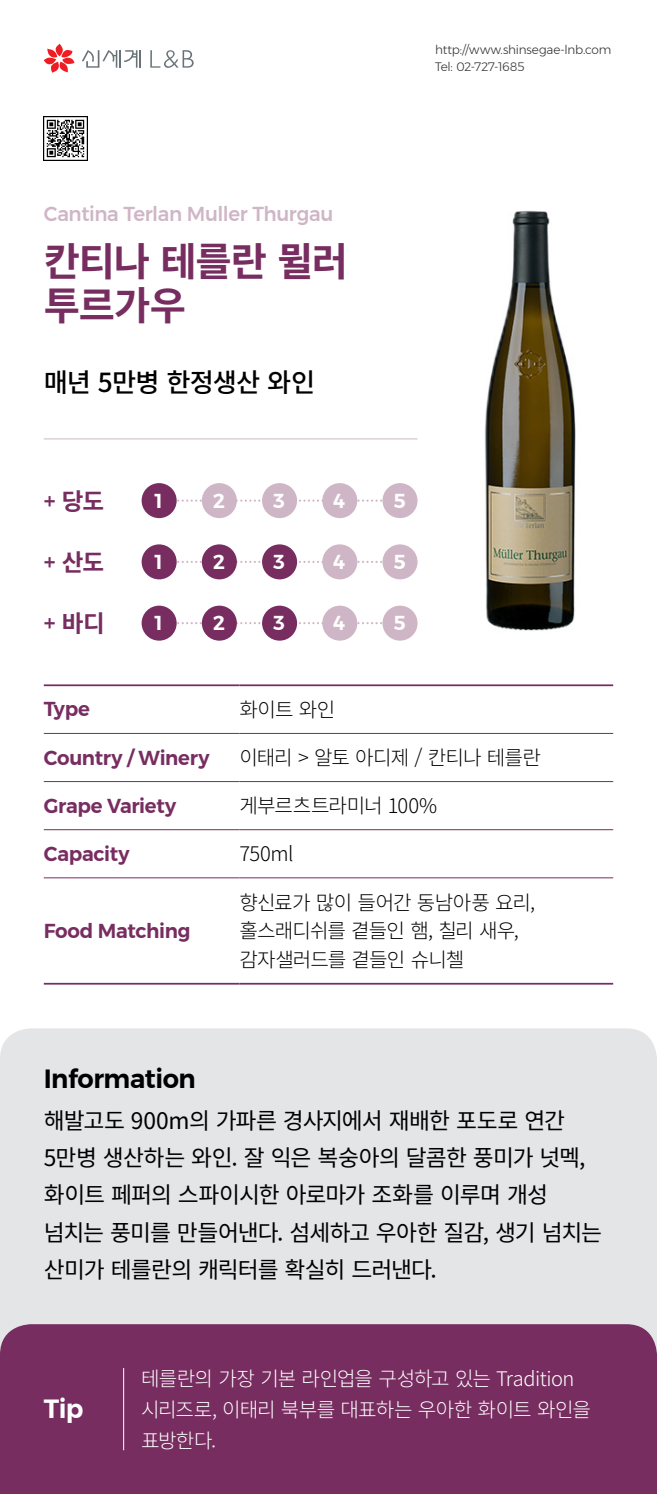
<style>
.page{position:relative;width:657px;height:1494px;background:#fff}
.page>*{position:absolute;margin:0;border:0;box-sizing:border-box;transform-origin:0 0}
.와인제목_45{font:700 39.38px/43.8px "Source Han Sans K";letter-spacing:-.03em;color:#772d60}
.와인소개_30{font:500 26.25px "Source Han Sans K";letter-spacing:-.035em;color:#000}
.본문영문_30{font:600 26.25px "Montserrat";letter-spacing:-.015em;color:#000}
.본문영문_30-2{font:600 26.25px "Montserrat";color:#fff}
.본문_26{font:700 23.62px "Source Han Sans K";color:#772d60}
.본문_26-2{font:22.75px/37.2px "Source Han Sans K";letter-spacing:-.035em;color:#000}
.표__팁_23{font:300 20.12px/28.9px "Source Han Sans K";letter-spacing:-.04em;color:#000}
.표__팁_23-2{font:300 20.12px/31.1px "Source Han Sans K";letter-spacing:-.035em;color:#fff}
.표_영문{font:600 20.12px "Montserrat";letter-spacing:-.015em;color:#772d60}
.와인영문_23{font:500 20.12px "Montserrat";letter-spacing:-.02em;color:#cfb6c7}
.표_영문-2{font:600 20.12px "Montserrat";color:#fff}
.신세계_주소전화_14{font:300 12.25px "Montserrat";letter-spacing:-.015em;color:#333}
.s1{font-family:"Montserrat";font-weight:500}
</style>
<div class="page">
<img style="left:377px;top:210px;width:199px;height:431px">
<svg style="left:44px;top:44px;width:30px;height:29px"></svg>
<svg style="left:82px;top:50px;width:58px;height:18px"></svg>
<svg style="left:150px;top:50px;width:43px;height:18px"></svg>
<img style="left:44px;top:116px;width:43px;height:44px">
<svg style="left:176px;top:499px;width:206px;height:3px"></svg>
<div style="left:141px;top:483px;width:35px;height:35px;background:#772d60;border-radius:50%"></div>
<div style="left:202px;top:483px;width:35px;height:35px;background:#cfb6c7;border-radius:50%"></div>
<div style="left:262px;top:483px;width:35px;height:35px;background:#cfb6c7;border-radius:50%"></div>
<div style="left:322px;top:483px;width:35px;height:35px;background:#cfb6c7;border-radius:50%"></div>
<div style="left:382px;top:483px;width:35px;height:35px;background:#cfb6c7;border-radius:50%"></div>
<svg style="left:176px;top:561px;width:206px;height:2px"></svg>
<div style="left:141px;top:544px;width:35px;height:35px;background:#772d60;border-radius:50%"></div>
<div style="left:202px;top:544px;width:35px;height:35px;background:#772d60;border-radius:50%"></div>
<div style="left:262px;top:544px;width:35px;height:35px;background:#772d60;border-radius:50%"></div>
<div style="left:322px;top:544px;width:35px;height:35px;background:#cfb6c7;border-radius:50%"></div>
<div style="left:382px;top:544px;width:35px;height:35px;background:#cfb6c7;border-radius:50%"></div>
<svg style="left:176px;top:622px;width:206px;height:2px"></svg>
<div style="left:141px;top:606px;width:35px;height:34px;background:#772d60;border-radius:50%"></div>
<div style="left:202px;top:606px;width:35px;height:34px;background:#772d60;border-radius:50%"></div>
<div style="left:262px;top:606px;width:35px;height:34px;background:#772d60;border-radius:50%"></div>
<div style="left:322px;top:606px;width:35px;height:34px;background:#cfb6c7;border-radius:50%"></div>
<div style="left:382px;top:606px;width:35px;height:34px;background:#cfb6c7;border-radius:50%"></div>
<hr style="left:44px;top:438px;width:373px;height:1px;background:#cfb6c7">
<hr style="left:44px;top:733px;width:195px;height:1px;background:#772d60">
<hr style="left:239px;top:733px;width:374px;height:1px;background:#772d60">
<hr style="left:44px;top:781px;width:195px;height:1px;background:#772d60">
<hr style="left:239px;top:781px;width:374px;height:1px;background:#772d60">
<hr style="left:44px;top:829px;width:195px;height:1px;background:#772d60">
<hr style="left:239px;top:829px;width:374px;height:1px;background:#772d60">
<hr style="left:44px;top:877px;width:195px;height:1px;background:#772d60">
<hr style="left:239px;top:877px;width:374px;height:1px;background:#772d60">
<hr style="left:44px;top:684px;width:195px;height:2px;background:#772d60">
<hr style="left:239px;top:684px;width:374px;height:2px;background:#772d60">
<hr style="left:44px;top:983px;width:195px;height:1px;background:#772d60">
<hr style="left:239px;top:983px;width:374px;height:1px;background:#772d60">
<div style="left:0;top:1028px;width:656px;height:296px;background:#e4e5e7;border-radius:31px"></div>
<div style="left:0;top:1324px;width:656px;height:170px;background:#772d60;border-radius:31px"></div>
<hr style="left:123px;top:1368px;width:1px;height:82px;background:#fff">
<p class="신세계_주소전화_14" style="left:435px;top:41px;width:178px">http://www.shinsegae-lnb.com</p>
<p class="신세계_주소전화_14" style="left:435px;top:57px;width:91px">Tel: 02-727-1685</p>
<p class="와인영문_23" style="left:44px;top:198px;width:291px">Cantina Terlan Muller Thurgau</p>
<p class="와인제목_45" style="left:44px;top:241px;width:306px">칸티나 테를란 뮐러 투르가우</p>
<p class="와인소개_30" style="left:44px;top:367px;width:273px">매년 5만병 한정생산 와인</p>
<p class="본문_26" style="left:44px;top:488px;width:62px"><span class="s1">+</span> 당도</p>
<p class="표_영문-2" style="left:155px;top:484px;width:9px">1</p>
<p class="표_영문-2" style="left:213px;top:484px;width:13px">2</p>
<p class="표_영문-2" style="left:273px;top:484px;width:13px">3</p>
<p class="표_영문-2" style="left:333px;top:484px;width:13px">4</p>
<p class="표_영문-2" style="left:393px;top:484px;width:14px">5</p>
<p class="본문_26" style="left:44px;top:549px;width:62px"><span class="s1">+</span> 산도</p>
<p class="표_영문-2" style="left:155px;top:546px;width:9px">1</p>
<p class="표_영문-2" style="left:213px;top:546px;width:13px">2</p>
<p class="표_영문-2" style="left:273px;top:546px;width:13px">3</p>
<p class="표_영문-2" style="left:333px;top:546px;width:13px">4</p>
<p class="표_영문-2" style="left:393px;top:546px;width:14px">5</p>
<p class="본문_26" style="left:44px;top:610px;width:62px"><span class="s1">+</span> 바디</p>
<p class="표_영문-2" style="left:155px;top:607px;width:9px">1</p>
<p class="표_영문-2" style="left:213px;top:607px;width:13px">2</p>
<p class="표_영문-2" style="left:273px;top:607px;width:13px">3</p>
<p class="표_영문-2" style="left:333px;top:607px;width:13px">4</p>
<p class="표_영문-2" style="left:393px;top:607px;width:14px">5</p>
<p class="표_영문" style="left:44px;top:693px;width:48px">Type</p>
<p class="표__팁_23" style="left:239px;top:695px;width:97px">화이트 와인</p>
<p class="표_영문" style="left:44px;top:741px;width:167px">Country / Winery</p>
<p class="표__팁_23" style="left:239px;top:744px;width:303px">이태리 &gt; 알토 아디제 / 칸티나 테를란</p>
<p class="표_영문" style="left:44px;top:789px;width:134px">Grape Variety</p>
<p class="표__팁_23" style="left:239px;top:792px;width:199px">게부르츠트라미너 100%</p>
<p class="표_영문" style="left:44px;top:838px;width:87px">Capacity</p>
<p class="표__팁_23" style="left:239px;top:840px;width:56px">750ml</p>
<p class="표_영문" style="left:44px;top:915px;width:148px">Food Matching</p>
<p class="표__팁_23" style="left:239px;top:888px;width:297px">향신료가 많이 들어간 동남아풍 요리, 홀스래디쉬를 곁들인 햄, 칠리 새우, 감자샐러드를 곁들인 슈니첼</p>
<p class="본문영문_30" style="left:44px;top:1058px;width:153px">Information</p>
<p class="본문_26-2" style="left:44px;top:1102px;width:559px">해발고도 900m의 가파른 경사지에서 재배한 포도로 연간<br>5만병 생산하는 와인. 잘 익은 복숭아의 달콤한 풍미가 넛멕, 화이트 페퍼의 스파이시한 아로마가 조화를 이루며 개성 넘치는 풍미를 만들어낸다. 섬세하고 우아한 질감, 생기 넘치는 산미가 테를란의 캐릭터를 확실히 드러낸다.</p>
<p class="본문영문_30-2" style="left:44px;top:1388px;width:41px">Tip</p>
<p class="표__팁_23-2" style="left:141px;top:1363px;width:451px">테를란의 가장 기본 라인업을 구성하고 있는 Tradition 시리즈로, 이태리 북부를 대표하는 우아한 화이트 와인을 표방한다.</p>
</div>
